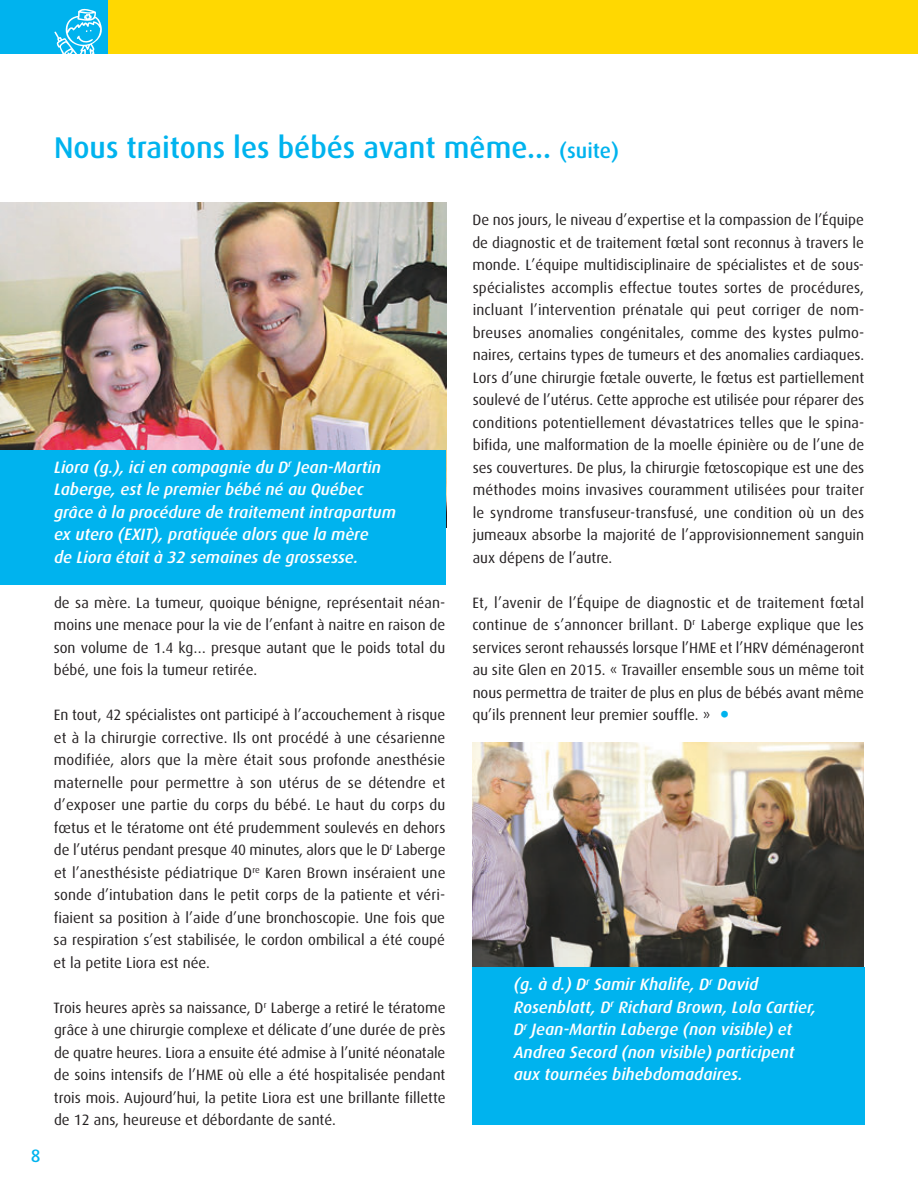
<style>
.page{position:relative;width:918px;height:1188px;background:#fff}
.page>*{position:absolute;margin:0;border:0;box-sizing:border-box;transform-origin:0 0}
.t1{font:36px "Dax";color:#00b3ee}
.t2{font:500 30px "Dax";color:#00b3ee}
.t3{font:500 18px "Dax";color:#00b3ee}
.t4{font:italic 500 16.5px/22.5px "Dax";color:#fff}
.t5{font:15px/22.5px "Dax";color:#231f20;text-align:justify}
.s1{font-size:21px}
</style>
<div class="page">
<div style="left:0;top:0;width:918px;height:54px;background:#ffd801"></div>
<div style="left:0;top:0;width:108px;height:54px;background:#00b3ee"></div>
<img style="left:472px;top:742px;width:392px;height:226px">
<div style="left:472px;top:968px;width:393px;height:157px;background:#00b3ee"></div>
<svg style="left:54px;top:9px;width:48px;height:45px"></svg>
<img style="left:0;top:202px;width:446px;height:248px">
<div style="left:0;top:450px;width:446px;height:135px;background:#00b3ee"></div>
<h2 class="t2" style="left:54px;top:130px;width:567px">Nous traitons les bébés avant même... <span class="s1">(suite)</span></h2>
<p class="t3" style="left:31px;top:1145px;width:11px">8</p>
<p class="t4" style="left:54px;top:456px;width:343px">Liora (g.), ici en compagnie du D<sup>r</sup> Jean-Martin Laberge, est le premier bébé né au Québec grâce à la procédure de traitement intrapartum ex utero (EXIT), pratiquée alors que la mère<br>de Liora était à 32 semaines de grossesse.</p>
<p class="t5" style="left:54px;top:591px;width:393px">de sa mère. La tumeur, quoique bénigne, représentait néan&shy;moins une menace pour la vie de l’enfant à naitre en raison de son volume de 1.4 kg… presque autant que le poids total du bébé, une fois la tumeur retirée.</p>
<p class="t5" style="left:54px;top:704px;width:393px">En tout, 42 spécialistes ont participé à l’accouchement à risque et à la chirurgie corrective. Ils ont procédé à une césarienne modifiée, alors que la mère était sous profonde anesthésie maternelle pour permettre à son utérus de se détendre et d’exposer une partie du corps du bébé. Le haut du corps du fœtus et le tératome ont été prudemment soulevés en dehors de l’utérus pendant presque 40 minutes, alors que le D<sup>r</sup> Laberge et l’anesthésiste pédiatrique D<sup>re</sup> Karen Brown inséraient une sonde d’intubation dans le petit corps de la patiente et véri&shy;fiaient sa position à l’aide d’une bronchoscopie. Une fois que sa respiration s’est stabilisée, le cordon ombilical a été coupé et la petite Liora est née.</p>
<p class="t5" style="left:54px;top:996px;width:394px">Trois heures après sa naissance, D<sup>r</sup> Laberge a retiré le tératome grâce à une chirurgie complexe et délicate d’une durée de près de quatre heures. Liora a ensuite été admise à l’unité néonatale de soins intensifs de l’HME où elle a été hospitalisée pendant trois mois. Aujourd’hui, la petite Liora est une brillante fillette de 12 ans, heureuse et débordante de santé.</p>
<p class="t5" style="left:472px;top:209px;width:393px">De nos jours, le niveau d’expertise et la compassion de l’Équipe de diagnostic et de traitement fœtal sont reconnus à travers le monde. L’équipe multidisciplinaire de spécialistes et de sous&shy;spécialistes accomplis effectue toutes sortes de procédures, incluant l’intervention prénatale qui peut corriger de nom&shy;breuses anomalies congénitales, comme des kystes pulmo - naires, certains types de tumeurs et des anomalies cardiaques.<br>Lors d’une chirurgie fœtale ouverte, le fœtus est partiellement soulevé de l’utérus. Cette approche est utilisée pour réparer des conditions potentiellement dévastatrices telles que le spina&shy;bifida, une malformation de la moelle épinière ou de l’une de ses couvertures. De plus, la chirurgie fœtoscopique est une des méthodes moins invasives couramment utilisées pour traiter le syndrome transfuseur-transfusé, une condition où un des jumeaux absorbe la majorité de l’approvisionnement sanguin aux dépens de l’autre.</p>
<p class="t5" style="left:472px;top:591px;width:393px">Et, l’avenir de l’Équipe de diagnostic et de traitement fœtal continue de s’annoncer brillant. D<sup>r</sup> Laberge explique que les services seront rehaussés lorsque l’HME et l’HRV déménageront au site Glen en 2015. « Travailler ensemble sous un même toit nous permettra de traiter de plus en plus de bébés avant même qu’ils prennent leur premier souffle. »</p>
<h1 class="t1" style="left:719px;top:695px;width:13px">•</h1>
<p class="t4" style="left:514px;top:973px;width:304px">(g. à d.) D<sup>r</sup> Samir Khalife, D<sup>r</sup> David Rosenblatt, D<sup>r</sup> Richard Brown, Lola Cartier, D<sup>r</sup> Jean-Martin Laberge (non visible) et Andrea Secord (non visible) participent aux tournées bihebdomadaires.</p>
</div>
